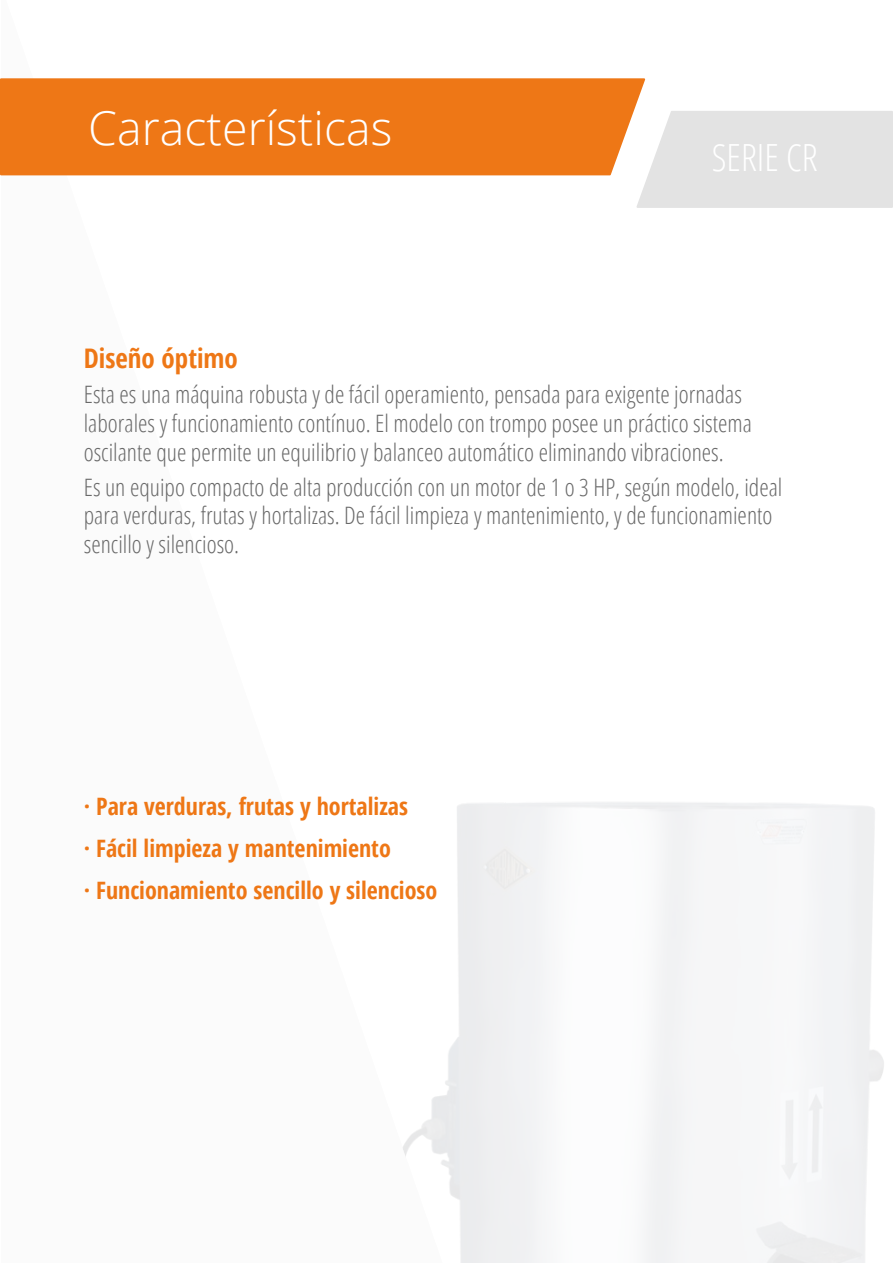
<style>
.page{position:relative;width:893px;height:1263px;background:#fff}
.page>*{position:absolute;margin:0;border:0;box-sizing:border-box;transform-origin:0 0}
.t1{font:300 46.5px "Open Sans";color:#fff}
.t2{font:300 condensed 37.5px "Open Sans";color:#fff}
.t3{font:700 condensed 27px "Open Sans";color:#ee7716}
.t4{font:300 condensed 24px/28.8px "Open Sans";color:#696969}
.t5{font:700 condensed 24px/42px "Open Sans";color:#ee7716}
</style>
<div class="page">
<div style="left:0;top:78px;width:645px;height:97px;background:#ee7716"></div>
<div style="left:636px;top:111px;width:257px;height:97px;background:#e3e3e3"></div>
<h1 class="t1" style="left:88px;top:96px;width:306px">Características</h1>
<h2 class="t2" style="left:712px;top:132px;width:108px">SERIE CR</h2>
<p class="t3" style="left:84px;top:340px;width:156px">Diseño óptimo</p>
<p class="t4" style="left:84px;top:379px;width:670px">Esta es una máquina robusta y de fácil operamiento, pensada para exigente jornadas laborales y funcionamiento contínuo. El modelo con trompo posee un práctico sistema oscilante que permite un equilibrio y balanceo automático eliminando vibraciones.</p>
<p class="t4" style="left:84px;top:472px;width:700px">Es un equipo compacto de alta producción con un motor de 1 o 3 HP, según modelo, ideal para verduras, frutas y hortalizas. De fácil limpieza y mantenimiento, y de funcionamiento sencillo y silencioso.</p>
<p class="t5" style="left:84px;top:785px;width:355px">· Para verduras, frutas y hortalizas<br>· Fácil limpieza y mantenimiento<br>· Funcionamiento sencillo y silencioso</p>
</div>
